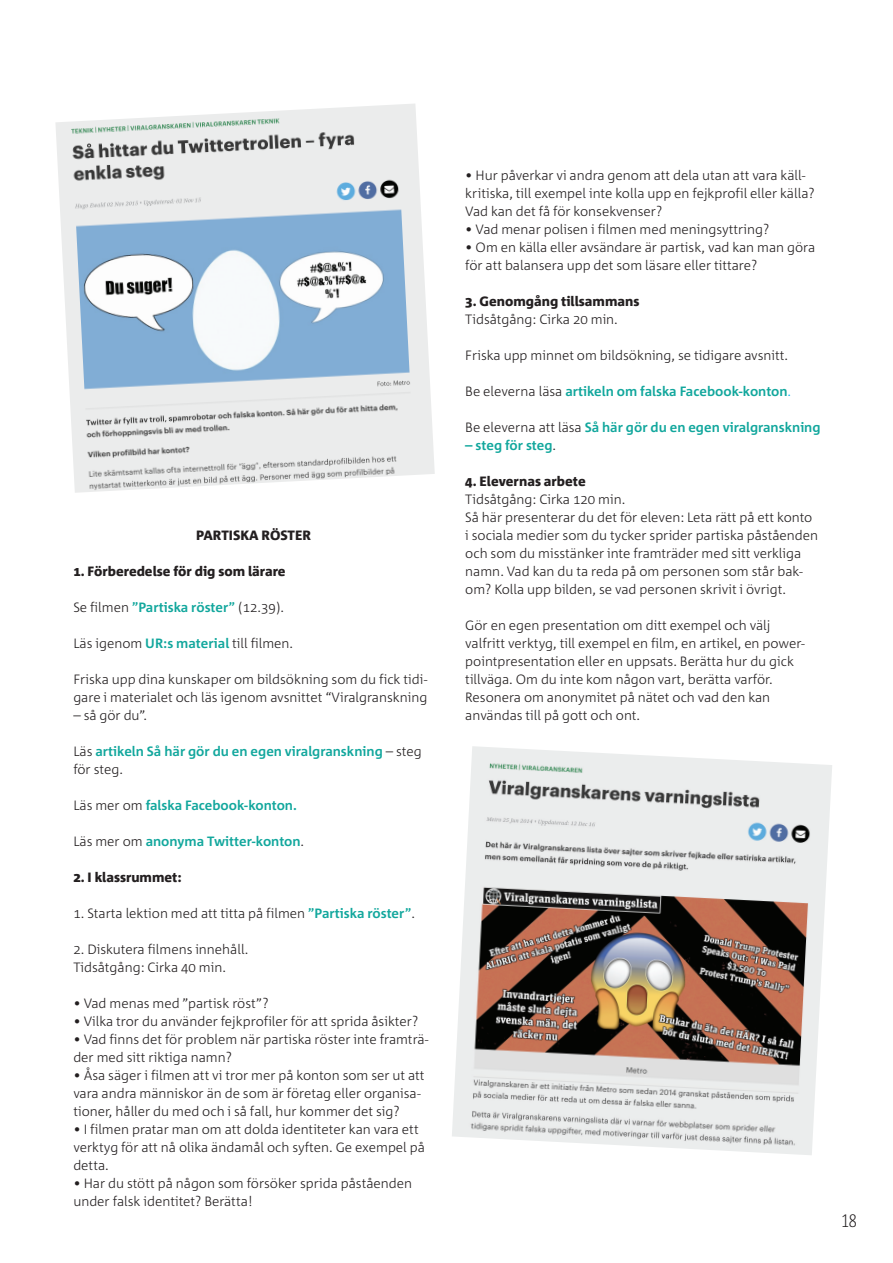
<style>
.page{position:relative;width:893px;height:1263px;background:#fff}
.page>*{position:absolute;margin:0;border:0;box-sizing:border-box;transform-origin:0 0}
.t1{font:300 18px "Corpid Cd OT";color:#231f20}
.t2{font:300 13.5px/18px "Corpid OT";color:#231f20}
.t3{font:700 13.5px/18px "Corpid OT";color:#12a79d}
.t4{font:800 13.5px "Corpid OT";color:#231f20}
.s1{font-weight:700;color:#12a79d}
.s2{font-weight:300;color:#231f20}
.s3{font-weight:300;color:#00aeef}
</style>
<div class="page">
<img style="left:55px;top:104px;width:380px;height:389px">
<img style="left:452px;top:746px;width:380px;height:409px">
<p class="t4" style="left:196px;top:527px;width:117px">Partiska röster</p>
<p class="t4" style="left:73px;top:563px;width:214px">1. Förberedelse för dig som lärare</p>
<p class="t2" style="left:73px;top:598px;width:212px">Se filmen <span class="s1">”Partiska röster”</span> (12.39).</p>
<p class="t2" style="left:73px;top:634px;width:221px">Läs igenom <span class="s1">UR:s material</span> till filmen.</p>
<p class="t2" style="left:73px;top:670px;width:356px">Friska upp dina kunskaper om bildsökning som du fick tidi&shy;gare i materialet och läs igenom avsnittet “Viralgranskning</p>
<p class="t2" style="left:73px;top:706px;width:75px">– så gör du”.</p>
<p class="t3" style="left:73px;top:742px;width:350px"><span class="s2">Läs</span> artikeln Så här gör du en egen viralgranskning <span class="s2">– steg för steg.</span></p>
<p class="t3" style="left:73px;top:796px;width:225px"><span class="s2">Läs mer om</span> falska Facebook-konton.</p>
<p class="t3" style="left:73px;top:832px;width:232px"><span class="s2">Läs mer om</span> anonyma Twitter-konton<span class="s2">.</span></p>
<p class="t4" style="left:73px;top:869px;width:110px">2. I klassrummet:</p>
<p class="t2" style="left:73px;top:904px;width:343px">1. Starta lektion med att titta på filmen <span class="s1">”Partiska röster”</span>.</p>
<p class="t2" style="left:73px;top:940px;width:177px">2. Diskutera filmens innehåll.<br>Tidsåtgång: Cirka 40 min.</p>
<p class="t2" style="left:73px;top:994px;width:197px">• Vad menas med ”partisk röst”?</p>
<p class="t2" style="left:73px;top:1012px;width:346px">• Vilka tror du använder fejkprofiler för att sprida åsikter?</p>
<p class="t2" style="left:73px;top:1030px;width:357px">• Vad finns det för problem när partiska röster inte framträ&shy;der med sitt riktiga namn?</p>
<p class="t2" style="left:73px;top:1066px;width:353px">• Åsa säger i filmen att vi tror mer på konton som ser ut att vara andra människor än de som är företag eller organisa&shy;tioner, håller du med och i så fall, hur kommer det sig?</p>
<p class="t2" style="left:73px;top:1120px;width:353px">• I filmen pratar man om att dolda identiteter kan vara ett verktyg för att nå olika ändamål och syften. Ge exempel på detta.</p>
<p class="t2" style="left:73px;top:1174px;width:340px">• Har du stött på någon som försöker sprida påståenden under falsk identitet? Berätta!</p>
<p class="t2" style="left:465px;top:166px;width:351px">• Hur påverkar vi andra genom att dela utan att vara käll&shy;kritiska, till exempel inte kolla upp en fejkprofil eller källa?<br>Vad kan det få för konsekvenser?</p>
<p class="t2" style="left:465px;top:220px;width:306px">• Vad menar polisen i filmen med meningsyttring?</p>
<p class="t2" style="left:465px;top:238px;width:351px">• Om en källa eller avsändare är partisk, vad kan man göra för att balansera upp det som läsare eller tittare?</p>
<p class="t4" style="left:465px;top:293px;width:176px">3. Genomgång tillsammans</p>
<p class="t2" style="left:465px;top:310px;width:154px">Tidsåtgång: Cirka 20 min.</p>
<p class="t2" style="left:465px;top:346px;width:324px">Friska upp minnet om bildsökning, se tidigare avsnitt.</p>
<p class="t3" style="left:465px;top:382px;width:327px"><span class="s2">Be eleverna läsa</span> artikeln om falska Facebook-konton<span class="s3">.</span></p>
<p class="t3" style="left:465px;top:418px;width:357px"><span class="s2">Be eleverna att läsa</span> Så här gör du en egen viralgranskning</p>
<p class="t3" style="left:465px;top:436px;width:92px">– steg för steg<span class="s2">.</span></p>
<p class="t4" style="left:465px;top:473px;width:122px">4. Elevernas arbete</p>
<p class="t2" style="left:465px;top:490px;width:354px">Tidsåtgång: Cirka 120 min.<br>Så här presenterar du det för eleven: Leta rätt på ett konto i sociala medier som du tycker sprider partiska påståenden och som du misstänker inte framträder med sitt verkliga namn. Vad kan du ta reda på om personen som står bak&shy;om? Kolla upp bilden, se vad personen skrivit i övrigt.</p>
<p class="t2" style="left:465px;top:616px;width:341px">Gör en egen presentation om ditt exempel och välj valfritt verktyg, till exempel en film, en artikel, en power&shy;pointpresentation eller en uppsats. Berätta hur du gick tillväga. Om du inte kom någon vart, berätta varför.<br>Resonera om anonymitet på nätet och vad den kan användas till på gott och ont.</p>
<h1 class="t1" style="left:841px;top:1210px;width:18px">18</h1>
</div>
